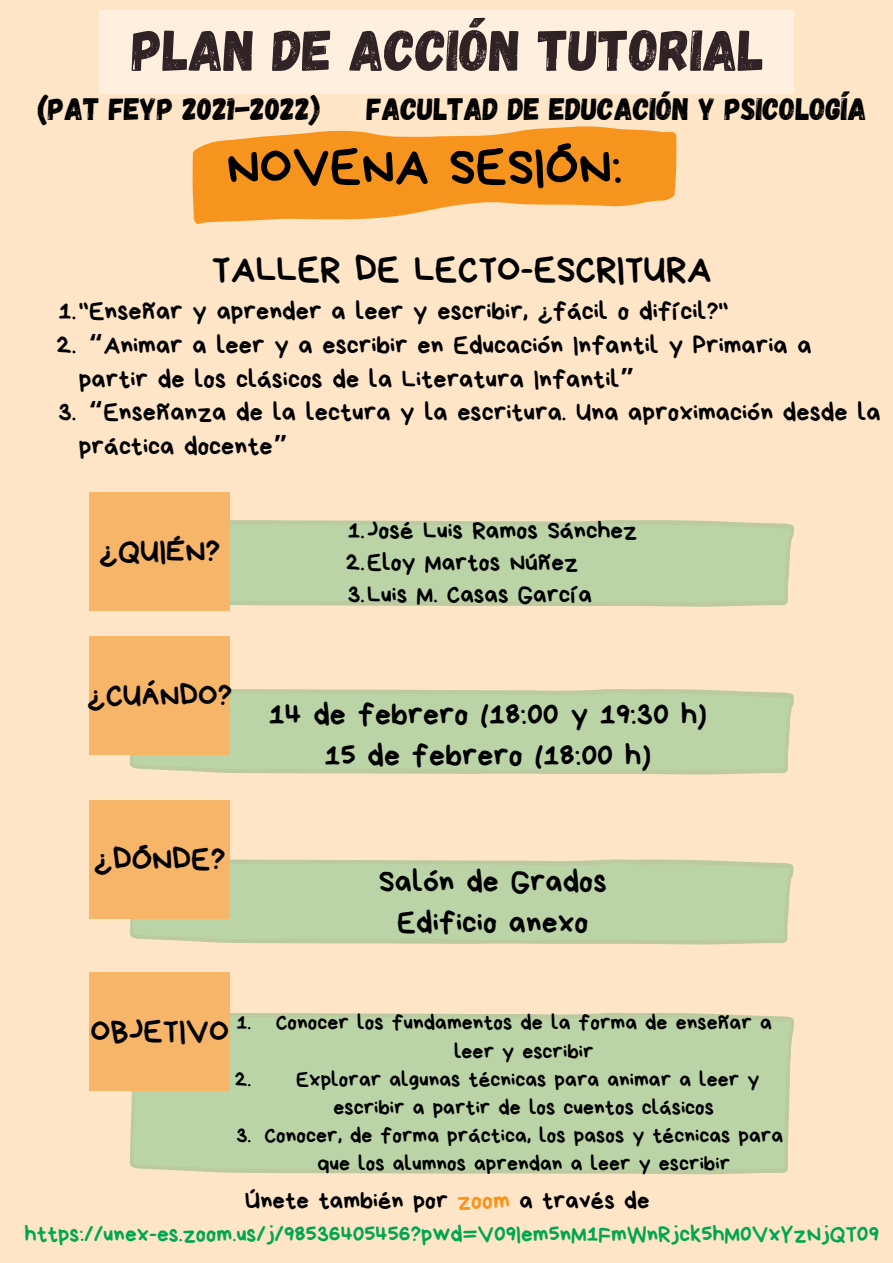
<style>
.page{position:relative;width:893px;height:1263px;background:#ffe5c7}
.page>*{position:absolute;margin:0;border:0;box-sizing:border-box;transform-origin:0 0}
.t1{font:57.75px "Gagalin";color:#2f2325}
.t2{font:53.25px "Bryndan Write";color:#000}
.t3{font:38.1px "Bryndan Write";color:#000}
.t4{font:32.55px "Bryndan Write";color:#000}
.t5{font:31.95px "Bryndan Write";color:#000}
.t6{font:31.72px "Bryndan Write";color:#000}
.t7{font:30.97px "Gagalin";color:#000}
.t8{font:26.1px/33.8px "Bryndan Write";color:#000}
.t9{font:24.97px "Bryndan Write";color:#000}
.t10{font:24.75px "Bryndan Write";color:#000}
.t11{font:23.25px "Bryndan Write";color:#00a651}
.t12{font:21.75px/28.1px "Bryndan Write";color:#000;text-align:center}
.s1{font-family:"Noto Sans Gurmukhi";font-weight:700}
.s2{color:#f7941d}
</style>
<div class="page">
<svg style="left:130px;top:859px;width:663px;height:85px;fill:#bbd4a7"></svg>
<svg style="left:192px;top:126px;width:484px;height:98px;fill:#f7941d"></svg>
<svg style="left:230px;top:520px;width:564px;height:87px;fill:#bbd4a7"></svg>
<div style="left:89px;top:492px;width:141px;height:118px;background:#f6b569"></div>
<svg style="left:130px;top:689px;width:664px;height:85px;fill:#bbd4a7"></svg>
<div style="left:89px;top:636px;width:141px;height:119px;background:#f6b569"></div>
<div style="left:89px;top:800px;width:141px;height:118px;background:#f6b569"></div>
<div style="left:130px;top:1013px;width:664px;height:161px;background:#bbd4a7"></div>
<div style="left:89px;top:972px;width:141px;height:118px;background:#f6b569"></div>
<div style="left:99px;top:10px;width:695px;height:84px;background:#ffefde"></div>
<p class="t1" style="left:132px;top:13px;width:633px">PLAN DE ACCIÓN TUTORIAL</p>
<p class="t7" style="left:37px;top:89px;width:285px">(PAT FEYP 2021-2022)</p>
<p class="t7" style="left:367px;top:89px;width:501px">FACULTAD DE EDUCACIÓN Y PSICOLOGÍA</p>
<p class="t2" style="left:227px;top:140px;width:397px">NOVENA SESIÓN:</p>
<p class="t3" style="left:212px;top:250px;width:501px">TALLER DE LECTO-ESCRITURA</p>
<p class="t8" style="left:59px;top:294px;width:671px">1."Enseñar y aprender a leer y escribir, ¿fácil o difícil?"</p>
<p class="t8" style="left:79px;top:328px;width:734px;text-indent:10px"><span class="s1">“</span>Animar a leer y a escribir en Educación Infantil y Primaria a partir de los clásicos de la Literatura Infantil<span class="s1">”</span></p>
<p class="t8" style="left:79px;top:396px;width:803px;text-indent:10px"><span class="s1">“</span>Enseñanza de la lectura y la escritura. Una aproximación desde la práctica docente<span class="s1">”</span></p>
<p class="t8" style="left:57px;top:328px;width:21px">2.</p>
<p class="t8" style="left:58px;top:396px;width:19px">3.</p>
<p class="t4" style="left:99px;top:535px;width:122px">¿QUIÉN?</p>
<p class="t5" style="left:87px;top:680px;width:146px">¿CUÁNDO?</p>
<p class="t4" style="left:94px;top:843px;width:133px">¿DÓNDE?</p>
<p class="t9" style="left:348px;top:518px;width:291px">1.José Luis Ramos Sánchez</p>
<p class="t9" style="left:346px;top:550px;width:234px">2.Eloy Martos Núñez</p>
<p class="t9" style="left:348px;top:582px;width:246px">3.Luis M. Casas García</p>
<p class="t6" style="left:269px;top:699px;width:439px">14 de febrero (18:00 y 19:30 h)</p>
<p class="t6" style="left:325px;top:740px;width:328px">15 de febrero (18:00 h)</p>
<p class="t6" style="left:379px;top:866px;width:229px">Salón de Grados</p>
<p class="t6" style="left:397px;top:906px;width:193px">Edificio anexo</p>
<p class="t4" style="left:90px;top:1015px;width:140px">OBJETIVO</p>
<p class="t12" style="left:237px;top:1009px;width:16px">1.</p>
<p class="t12" style="left:235px;top:1065px;width:18px">2.</p>
<p class="t12" style="left:236px;top:1121px;width:16px">3.</p>
<p class="t12" style="left:276px;top:1009px;width:497px">Conocer los fundamentos de la forma de enseñar a leer y escribir</p>
<p class="t12" style="left:296px;top:1065px;width:465px">Explorar algunas técnicas para animar a leer y escribir a partir de los cuentos clásicos</p>
<p class="t12" style="left:264px;top:1121px;width:520px">Conocer, de forma práctica, los pasos y técnicas para que los alumnos aprendan a leer y escribir</p>
<p class="t10" style="left:245px;top:1188px;width:406px">Únete también por <span class="s2">zoom</span> a través de</p>
<p class="t11" style="left:25px;top:1222px;width:856px">https://unex-es.zoom.us/j/98536405456?pwd=V09Iem5nM1FmWnRjck5hM0VxYzNjQT09</p>
</div>
